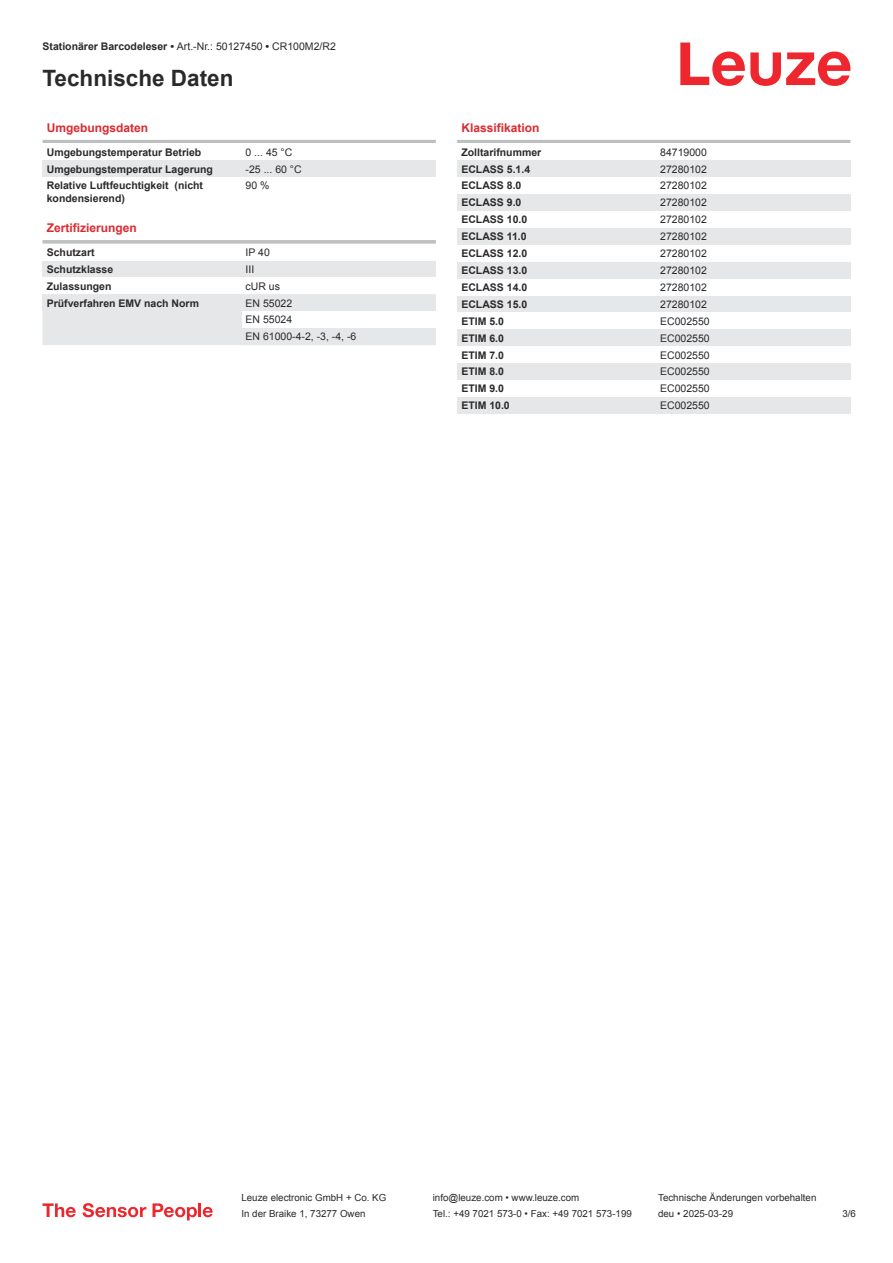
<style>
.page{position:relative;width:893px;height:1263px;background:#fff}
.page>*{position:absolute;margin:0;border:0;box-sizing:border-box;transform-origin:0 0}
.t1{font:700 22.5px "Arial";color:#2b292a}
.t2{font:700 12px "Arial";color:#db2a30}
.t3{font:700 10.5px/12.6px "Arial";color:#2b292a}
.t4{font:10.5px/17px "Arial";color:#2b292a}
.t5{font:9.75px "Arial";color:#2b292a}
.s1{font-weight:700}
</style>
<div class="page">
<svg style="left:680px;top:43px;width:170px;height:43px"></svg>
<div style="left:43px;top:311px;width:199px;height:34px;background:#e6e7e9"></div>
<hr style="left:43px;top:140px;width:393px;height:3px;background:#bdbfc1">
<div style="left:43px;top:160px;width:199px;height:17px;background:#e6e7e9"></div>
<div style="left:242px;top:160px;width:194px;height:17px;background:#e6e7e9"></div>
<svg style="left:43px;top:240px;width:393px;height:4px;background:#c3c5c7"></svg>
<div style="left:43px;top:261px;width:199px;height:16px;background:#e6e7e9"></div>
<div style="left:242px;top:261px;width:194px;height:16px;background:#e6e7e9"></div>
<div style="left:43px;top:294px;width:199px;height:17px;background:#e6e7e9"></div>
<div style="left:242px;top:294px;width:194px;height:51px;background:#e6e7e9"></div>
<div style="left:242px;top:311px;width:194px;height:17px;background:#fff"></div>
<hr style="left:457px;top:140px;width:393px;height:3px;background:#bdbfc1">
<div style="left:457px;top:160px;width:200px;height:17px;background:#e6e7e9"></div>
<div style="left:657px;top:160px;width:193px;height:17px;background:#e6e7e9"></div>
<div style="left:457px;top:194px;width:200px;height:17px;background:#e6e7e9"></div>
<div style="left:657px;top:194px;width:193px;height:17px;background:#e6e7e9"></div>
<div style="left:457px;top:228px;width:200px;height:17px;background:#e6e7e9"></div>
<div style="left:657px;top:228px;width:193px;height:17px;background:#e6e7e9"></div>
<div style="left:457px;top:262px;width:200px;height:17px;background:#e6e7e9"></div>
<div style="left:657px;top:262px;width:193px;height:17px;background:#e6e7e9"></div>
<div style="left:457px;top:296px;width:200px;height:16px;background:#e6e7e9"></div>
<div style="left:657px;top:296px;width:193px;height:16px;background:#e6e7e9"></div>
<div style="left:457px;top:329px;width:200px;height:17px;background:#e6e7e9"></div>
<div style="left:657px;top:329px;width:193px;height:17px;background:#e6e7e9"></div>
<div style="left:457px;top:363px;width:200px;height:17px;background:#e6e7e9"></div>
<div style="left:657px;top:363px;width:193px;height:17px;background:#e6e7e9"></div>
<div style="left:457px;top:397px;width:200px;height:17px;background:#e6e7e9"></div>
<div style="left:657px;top:397px;width:193px;height:17px;background:#e6e7e9"></div>
<svg style="left:43px;top:1203px;width:33px;height:14px"></svg>
<svg style="left:83px;top:1203px;width:63px;height:14px"></svg>
<svg style="left:153px;top:1203px;width:44px;height:17px"></svg>
<hr style="left:198px;top:1203px;width:3px;height:14px;background:#ed272d">
<svg style="left:203px;top:1207px;width:10px;height:10px"></svg>
<p class="t4" style="left:43px;top:39px;width:295px"><span class="s1">Stationärer Barcodeleser •</span> Art.-Nr.: 50127450 <span class="s1">•</span> CR100M2/R2</p>
<h1 class="t1" style="left:43px;top:70px;width:192px">Technische Daten</h1>
<p class="t2" style="left:47px;top:123px;width:103px">Umgebungsdaten</p>
<p class="t3" style="left:47px;top:147px;width:156px">Umgebungstemperatur Betrieb</p>
<p class="t4" style="left:246px;top:144px;width:48px">0 ... 45 °C</p>
<p class="t3" style="left:47px;top:164px;width:168px">Umgebungstemperatur Lagerung</p>
<p class="t4" style="left:246px;top:161px;width:58px">-25 ... 60 °C</p>
<p class="t3" style="left:47px;top:180px;width:158px">Relative Luftfeuchtigkeit (nicht kondensierend)</p>
<p class="t4" style="left:246px;top:178px;width:25px">90 %</p>
<p class="t2" style="left:47px;top:224px;width:92px">Zertifizierungen</p>
<p class="t3" style="left:47px;top:247px;width:49px">Schutzart</p>
<p class="t4" style="left:246px;top:245px;width:26px">IP 40</p>
<p class="t3" style="left:47px;top:264px;width:68px">Schutzklasse</p>
<p class="t4" style="left:246px;top:262px;width:10px">III</p>
<p class="t3" style="left:47px;top:281px;width:66px">Zulassungen</p>
<p class="t4" style="left:246px;top:278px;width:36px">cUR us</p>
<p class="t3" style="left:47px;top:298px;width:154px">Prüfverfahren EMV nach Norm</p>
<p class="t4" style="left:246px;top:295px;width:112px">EN 55022<br>EN 55024<br>EN 61000-4-2, -3, -4, -6</p>
<p class="t2" style="left:461px;top:123px;width:80px">Klassifikation</p>
<p class="t3" style="left:461px;top:147px;width:81px">Zolltarifnummer</p>
<p class="t4" style="left:660px;top:144px;width:48px">84719000</p>
<p class="t3" style="left:461px;top:164px;width:70px">ECLASS 5.1.4</p>
<p class="t4" style="left:660px;top:161px;width:48px">27280102</p>
<p class="t3" style="left:461px;top:180px;width:62px">ECLASS 8.0</p>
<p class="t4" style="left:660px;top:178px;width:48px">27280102</p>
<p class="t3" style="left:461px;top:197px;width:62px">ECLASS 9.0</p>
<p class="t4" style="left:660px;top:195px;width:48px">27280102</p>
<p class="t3" style="left:461px;top:214px;width:67px">ECLASS 10.0</p>
<p class="t4" style="left:660px;top:212px;width:48px">27280102</p>
<p class="t3" style="left:461px;top:231px;width:67px">ECLASS 11.0</p>
<p class="t4" style="left:660px;top:229px;width:48px">27280102</p>
<p class="t3" style="left:461px;top:248px;width:67px">ECLASS 12.0</p>
<p class="t4" style="left:660px;top:246px;width:48px">27280102</p>
<p class="t3" style="left:461px;top:265px;width:67px">ECLASS 13.0</p>
<p class="t4" style="left:660px;top:263px;width:48px">27280102</p>
<p class="t3" style="left:461px;top:282px;width:67px">ECLASS 14.0</p>
<p class="t4" style="left:660px;top:280px;width:48px">27280102</p>
<p class="t3" style="left:461px;top:299px;width:67px">ECLASS 15.0</p>
<p class="t4" style="left:660px;top:297px;width:48px">27280102</p>
<p class="t3" style="left:461px;top:316px;width:44px">ETIM 5.0</p>
<p class="t4" style="left:660px;top:313px;width:51px">EC002550</p>
<p class="t3" style="left:461px;top:333px;width:44px">ETIM 6.0</p>
<p class="t4" style="left:660px;top:330px;width:51px">EC002550</p>
<p class="t3" style="left:461px;top:349px;width:44px">ETIM 7.0</p>
<p class="t4" style="left:660px;top:347px;width:51px">EC002550</p>
<p class="t3" style="left:461px;top:366px;width:44px">ETIM 8.0</p>
<p class="t4" style="left:660px;top:364px;width:51px">EC002550</p>
<p class="t3" style="left:461px;top:383px;width:44px">ETIM 9.0</p>
<p class="t4" style="left:660px;top:381px;width:51px">EC002550</p>
<p class="t3" style="left:461px;top:400px;width:50px">ETIM 10.0</p>
<p class="t4" style="left:660px;top:398px;width:51px">EC002550</p>
<p class="t5" style="left:241px;top:1194px;width:146px">Leuze electronic GmbH + Co. KG</p>
<p class="t5" style="left:433px;top:1194px;width:148px">info@leuze.com • www.leuze.com</p>
<p class="t5" style="left:658px;top:1194px;width:160px">Technische Änderungen vorbehalten</p>
<p class="t5" style="left:241px;top:1210px;width:126px">In der Braike 1, 73277 Owen</p>
<p class="t5" style="left:433px;top:1210px;width:201px">Tel.: +49 7021 573-0 • Fax: +49 7021 573-199</p>
<p class="t5" style="left:658px;top:1210px;width:76px">deu • 2025-03-29</p>
<p class="t5" style="left:842px;top:1210px;width:15px">3 /6</p>
</div>
